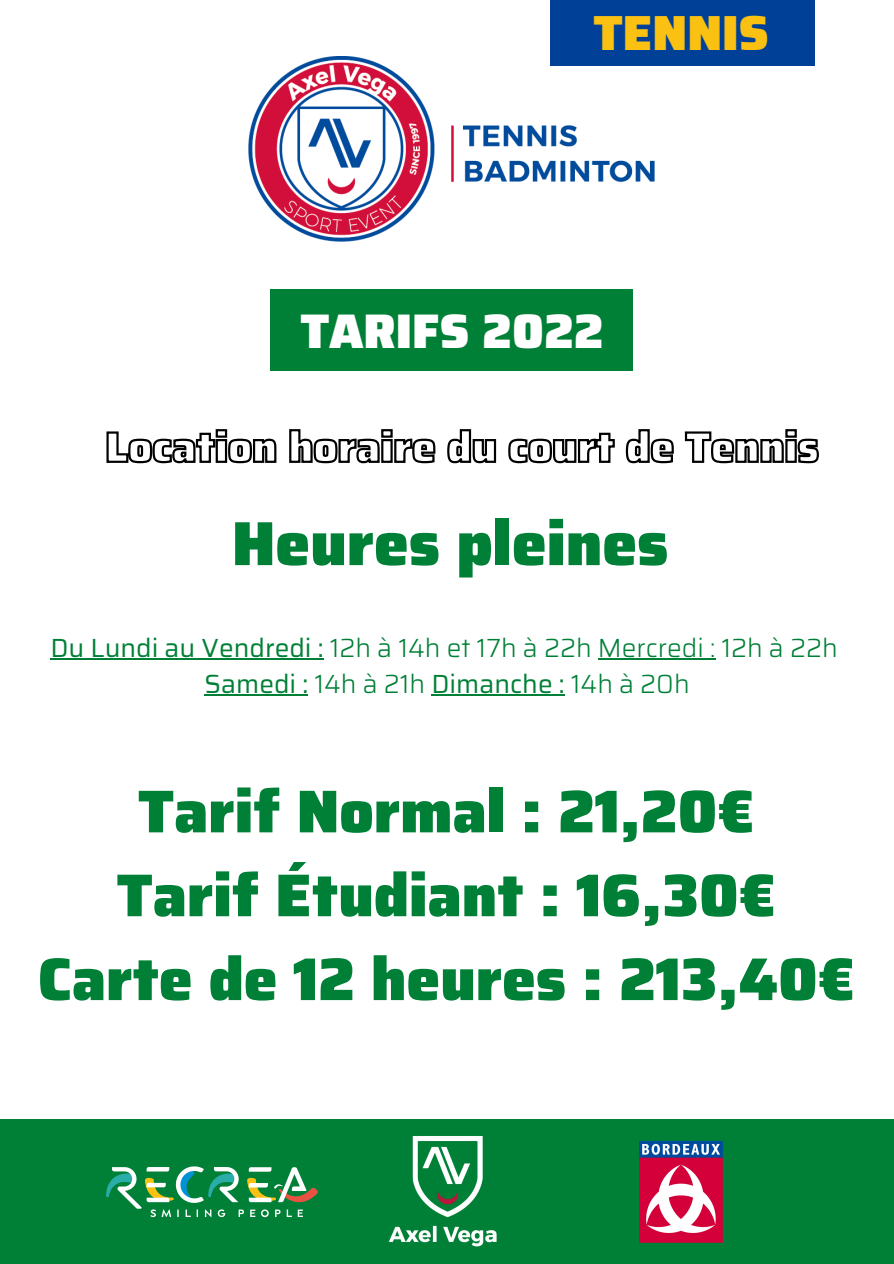
<style>
.page{position:relative;width:894px;height:1264px;background:#fff}
.page>*{position:absolute;margin:0;border:0;box-sizing:border-box;transform-origin:0 0}
.t1{font:900 62.25px "Saira";color:#008037}
.t2{font:900 60.3px "Saira";color:#008037}
.t3{font:900 49.35px "Saira";color:#fac113}
.t4{font:900 48.6px "Saira";color:#fff}
.t5{font:300 26.25px "Saira";color:#008037}
.t6{font:26.25px "Saira";color:#008037}
.s1{font-weight:400}
.s2{font-weight:300}
</style>
<div class="page">
<div style="left:270px;top:290px;width:362px;height:81px;background:#008037"></div>
<div style="left:0;top:1119px;width:893px;height:144px;background:#008037"></div>
<img style="left:388px;top:1136px;width:109px;height:111px">
<svg style="left:106px;top:1166px;width:212px;height:51px"></svg>
<img style="left:639px;top:1141px;width:83px;height:101px">
<img style="left:248px;top:56px;width:406px;height:186px">
<div style="left:550px;top:0;width:264px;height:65px;background:#004197"></div>
<hr style="left:51px;top:658px;width:272px;height:2px;background:#008037">
<hr style="left:597px;top:658px;width:118px;height:2px;background:#008037">
<hr style="left:204px;top:694px;width:104px;height:1px;background:#008037">
<hr style="left:431px;top:694px;width:133px;height:1px;background:#008037">
<svg style="left:106px;top:429px;width:713px;height:35px"></svg>
<p class="t3" style="left:593px;top:-6px;width:177px">TENNIS</p>
<p class="t4" style="left:300px;top:292px;width:305px">TARIFS 2022</p>
<p class="t1" style="left:232px;top:494px;width:438px">Heures pleines</p>
<p class="t5" style="left:51px;top:627px;width:788px"><span class="s1">Du Lundi au Vendredi :</span> 12h à 14h et 17h à 22h Mercredi : 12h à 22h</p>
<p class="t6" style="left:204px;top:663px;width:486px">Samedi : <span class="s2">14h à 21h</span> Dimanche : <span class="s2">14h à 20h</span></p>
<p class="t2" style="left:138px;top:764px;width:617px">Tarif Normal : 21,20€</p>
<p class="t2" style="left:117px;top:847px;width:660px">Tarif Étudiant : 16,30€</p>
<p class="t2" style="left:38px;top:931px;width:818px">Carte de 12 heures : 213,40€</p>
</div>
